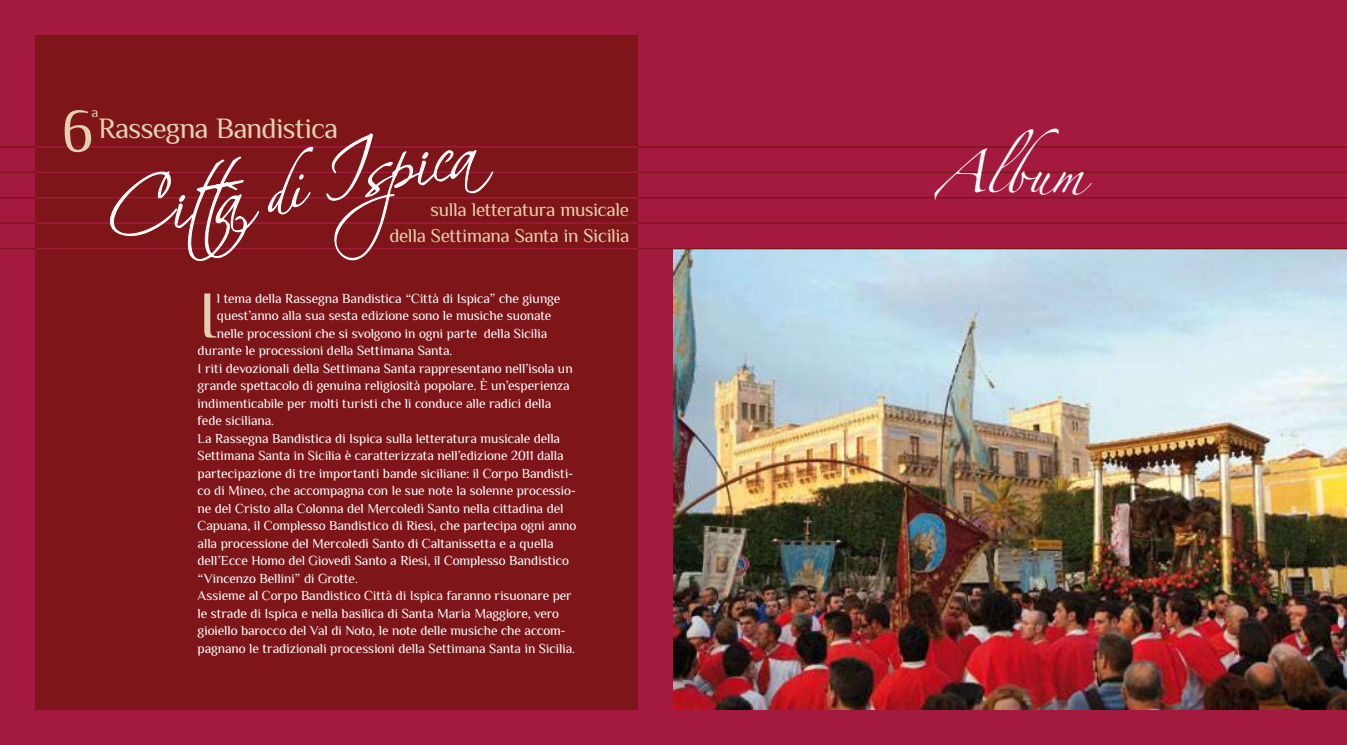
<style>
.page{position:relative;width:1347px;height:745px;background:#fff}
.page>*{position:absolute;margin:0;border:0;box-sizing:border-box;transform-origin:0 0}
.t1{font:66.75px "Philosopher";color:#e2d0b4}
.t2{font:37.5px "Zapfino";color:#fff}
.t3{font:29.38px "Philosopher";letter-spacing:-.025em;color:#e2d0b4}
.t4{font:19.38px/25.8px "Philosopher";letter-spacing:-.025em;color:#e2d0b4;text-align:right}
.t5{font:14.38px "Philosopher";color:#e2d0b4}
.t6{font:13.75px "Philosopher";letter-spacing:-.01em;color:#fff}
.s1{font-size:60.12px}
</style>
<div class="page">
<div style="left:0;top:0;width:1346px;height:744px;background:#a41a3f"></div>
<div style="left:35px;top:35px;width:603px;height:674px;background:#7e1518"></div>
<img style="left:673px;top:249px;width:673px;height:460px">
<hr style="left:0;top:146px;width:1346px;height:1px;background:#7e1518">
<hr style="left:0;top:171px;width:1346px;height:2px;background:#7e1518">
<hr style="left:0;top:197px;width:1346px;height:1px;background:#7e1518">
<hr style="left:0;top:222px;width:1346px;height:2px;background:#7e1518">
<hr style="left:0;top:248px;width:1346px;height:1px;background:#7e1518">
<hr style="left:35px;top:146px;width:603px;height:1px;background:#a41a3f">
<hr style="left:35px;top:171px;width:603px;height:2px;background:#a41a3f">
<hr style="left:35px;top:197px;width:603px;height:1px;background:#a41a3f">
<hr style="left:35px;top:222px;width:603px;height:2px;background:#a41a3f">
<hr style="left:35px;top:248px;width:603px;height:1px;background:#a41a3f">
<svg style="left:109px;top:133px;width:384px;height:128px"></svg>
<h3 class="t3" style="left:62px;top:112px;width:278px"><span class="s1">6</span> Rassegna Bandistica</h3>
<p class="t5" style="left:92px;top:104px;width:8px">a</p>
<h3 class="t4" style="left:389px;top:197px;width:241px">sulla letteratura musicale<br>della Settimana Santa in Sicilia</h3>
<h1 class="t1" style="left:198px;top:279px;width:21px">I</h1>
<p class="t6" style="left:217px;top:290px;width:345px">l tema della Rassegna Bandistica “Città di Ispica” che giunge</p>
<p class="t6" style="left:217px;top:308px;width:336px">quest’anno alla sua sesta edizione sono le musiche suonate</p>
<p class="t6" style="left:217px;top:325px;width:332px">nelle processioni che si svolgono in ogni parte della Sicilia</p>
<p class="t6" style="left:198px;top:343px;width:256px">durante le processioni della Settimana Santa.</p>
<p class="t6" style="left:198px;top:360px;width:377px">I riti devozionali della Settimana Santa rappresentano nell’isola un</p>
<p class="t6" style="left:198px;top:378px;width:374px">grande spettacolo di genuina religiosità popolare. È un’esperienza</p>
<p class="t6" style="left:198px;top:395px;width:355px">indimenticabile per molti turisti che li conduce alle radici della</p>
<p class="t6" style="left:198px;top:413px;width:78px">fede siciliana.</p>
<p class="t6" style="left:198px;top:430px;width:364px">La Rassegna Bandistica di Ispica sulla letteratura musicale della</p>
<p class="t6" style="left:198px;top:448px;width:367px">Settimana Santa in Sicilia è caratterizzata nell’edizione 2011 dalla</p>
<p class="t6" style="left:198px;top:465px;width:377px">partecipazione di tre importanti bande siciliane: il Corpo Bandisti-</p>
<p class="t6" style="left:198px;top:483px;width:380px">co di Mineo, che accompagna con le sue note la solenne processio-</p>
<p class="t6" style="left:198px;top:500px;width:367px">ne del Cristo alla Colonna del Mercoledì Santo nella cittadina del</p>
<p class="t6" style="left:198px;top:518px;width:380px">Capuana, il Complesso Bandistico di Riesi, che partecipa ogni anno</p>
<p class="t6" style="left:198px;top:535px;width:357px">alla processione del Mercoledì Santo di Caltanissetta e a quella</p>
<p class="t6" style="left:198px;top:553px;width:373px">dell’Ecce Homo del Giovedì Santo a Riesi, il Complesso Bandistico</p>
<p class="t6" style="left:198px;top:570px;width:162px">“Vincenzo Bellini” di Grotte.</p>
<p class="t6" style="left:198px;top:588px;width:376px">Assieme al Corpo Bandistico Città di Ispica faranno risuonare per</p>
<p class="t6" style="left:198px;top:605px;width:363px">le strade di Ispica e nella basilica di Santa Maria Maggiore, vero</p>
<p class="t6" style="left:198px;top:623px;width:369px">gioiello barocco del Val di Noto, le note delle musiche che accom-</p>
<p class="t6" style="left:198px;top:640px;width:379px">pagnano le tradizionali processioni della Settimana Santa in Sicilia.</p>
<h2 class="t2" style="left:936px;top:157px;width:150px">A lbu m</h2>
</div>
